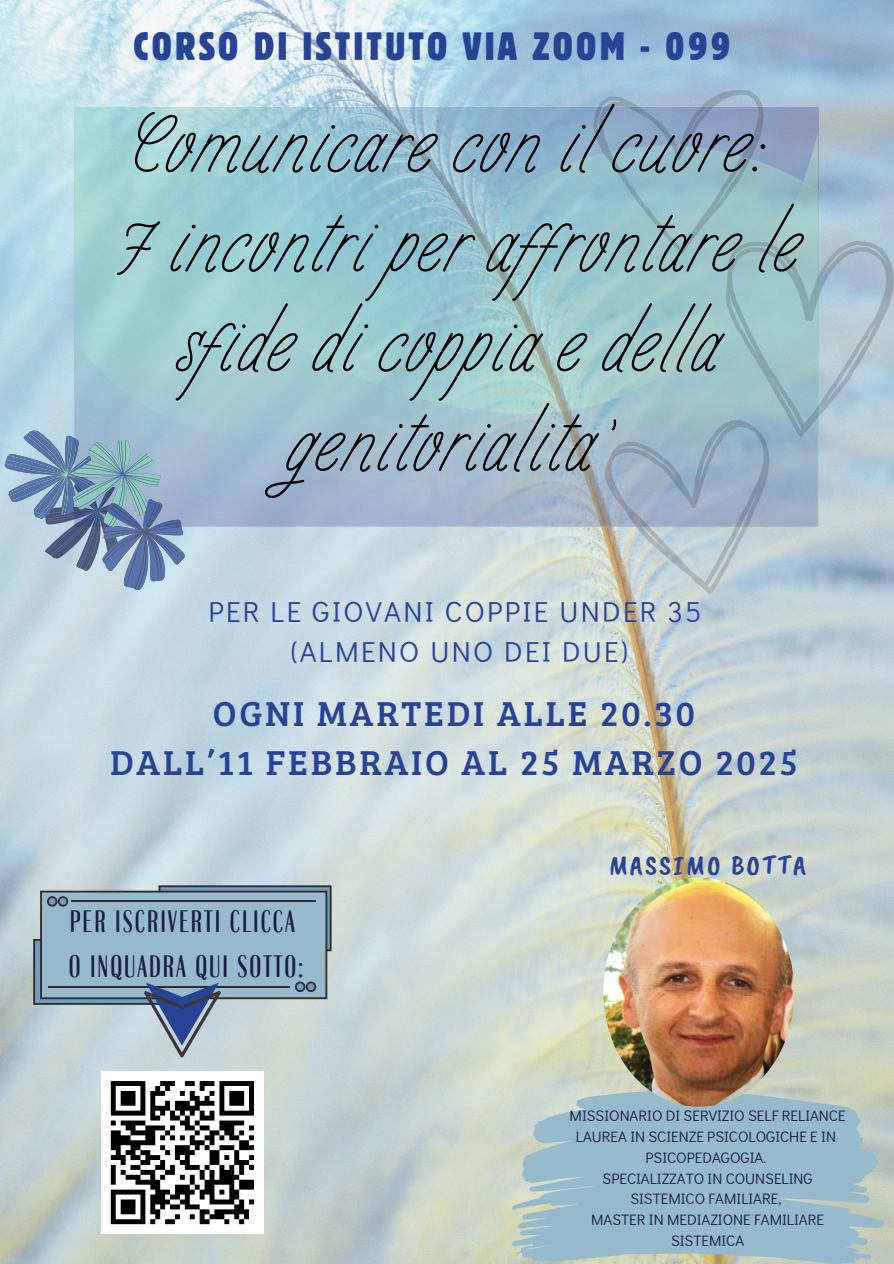
<style>
.page{position:relative;width:894px;height:1264px;background:#fff}
.page>*{position:absolute;margin:0;border:0;box-sizing:border-box;transform-origin:0 0}
.t1{font:71.55px/99.6px "Distillery Script";color:#000;text-align:center}
.t2{font:condensed 39.15px "Block W1 G";letter-spacing:.08em;color:#274393}
.t3{font:35.7px/49.5px "Bree Serif";letter-spacing:.08em;color:#274393;text-align:center}
.t4{font:500 32.25px/45px "Britannic Com D";letter-spacing:.08em;color:#181c3f}
.t5{font:28.8px/39.3px "Didact Gothic";letter-spacing:.08em;color:#274393;text-align:center}
.t6{font:27.75px "Caveat Brush";letter-spacing:.08em;color:#274393}
.t7{font:15px/20.9px "Didact Gothic";color:#181c3f;text-align:center}
</style>
<div class="page">
<img style="left:0;top:0;width:893px;height:1263px">
<svg style="left:510px;top:1085px;width:376px;height:178px;background:#a0bec8"></svg>
<img style="left:603px;top:877px;width:191px;height:229px;border-radius:50%">
<svg style="left:74px;top:108px;width:519px;height:24px;background:#9bc4d3"></svg>
<svg style="left:74px;top:132px;width:519px;height:394px;background:#9dc5d0"></svg>
<svg style="left:0;top:384px;width:219px;height:240px;background:#9fb9cd"></svg>
<svg style="left:33px;top:885px;width:298px;height:172px;background:#99b4c1"></svg>
<svg style="left:593px;top:90px;width:300px;height:504px;background:#a2beca"></svg>
<div style="left:101px;top:1071px;width:163px;height:162px;background:#fff"></div>
<svg style="left:110px;top:1081px;width:144px;height:144px"></svg>
<p class="t2" style="left:134px;top:21px;width:597px">CORSO DI ISTITUTO VIA ZOOM - 099</p>
<p class="t1" style="left:112px;top:96px;width:687px">Comunicare con il cuore:<br>7 incontri per afrontare le sfide di coppia e del a genitorialita’</p>
<p class="t5" style="left:208px;top:591px;width:494px">PER LE GIOVANI COPPIE UNDER 35 (ALMENO UNO DEI DUE)</p>
<h1 class="t3" style="left:110px;top:686px;width:689px">OGNI MARTEDI ALLE 20.30<br>DALL’11 FEBBRAIO AL 25 MARZO 2025</h1>
<h2 class="t4" style="left:69px;top:904px;width:235px">PER ISCRIVERTI CLICCA<br>O INQUADRA QUI SOTTO:</h2>
<h4 class="t6" style="left:609px;top:847px;width:199px">MASSIMO BOTTA</h4>
<p class="t7" style="left:569px;top:1104px;width:277px">MISSIONARIO DI SERVIZIO SELF RELIANCE</p>
<h3 class="t7" style="left:575px;top:1125px;width:261px">LAUREA IN SCIENZE PSICOLOGICHE E IN</h3>
<p class="t7" style="left:645px;top:1146px;width:122px">PSICOPEDAGOGIA.</p>
<p class="t7" style="left:602px;top:1167px;width:211px">SPECIALIZZATO IN COUNSELING<br>SISTEMICO FAMILIARE,</p>
<h4 class="t7" style="left:591px;top:1208px;width:234px">MASTER IN MEDIAZIONE FAMILIARE<br>SISTEMICA</h4>
</div>
